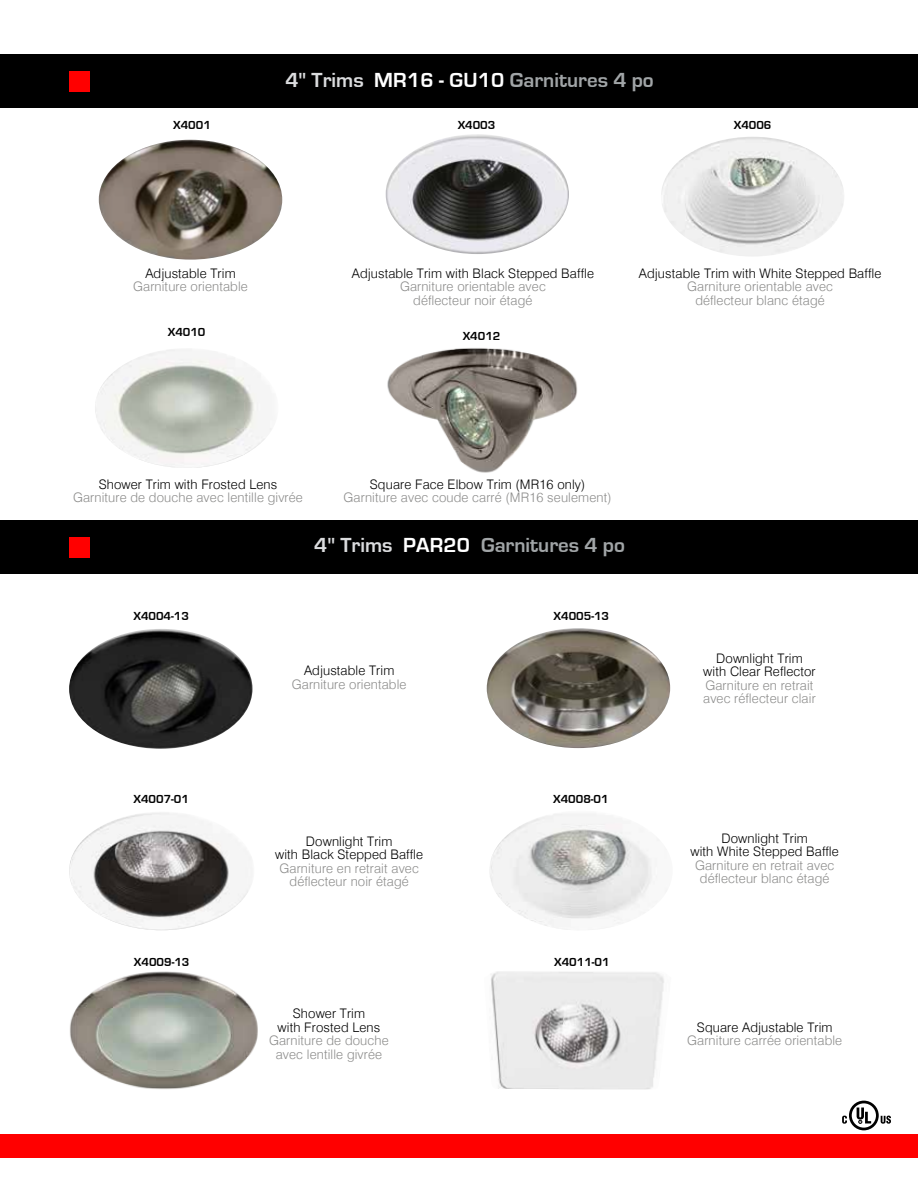
<style>
.page{position:relative;width:918px;height:1188px;background:#fff}
.page>*{position:absolute;margin:0;border:0;box-sizing:border-box;transform-origin:0 0}
.t1{font:700 21px "Eurostile";color:#a1a5a7}
.t2{font:300 13.2px/13.5px "Swiss 721 BT";letter-spacing:.01em;color:#8c8c8b;text-align:center}
.t3{font:300 13.2px/13.5px "Swiss 721 BT";letter-spacing:.01em;color:#000;text-align:center}
.t4{font:700 12px "Eurostile";color:#000}
.s1{color:#dbdcde}
.s2{color:#fff}
</style>
<div class="page">
<div style="left:0;top:520px;width:918px;height:53px;background:#000"></div>
<div style="left:0;top:1134px;width:918px;height:23px;background:#f00"></div>
<div style="left:0;top:54px;width:918px;height:53px;background:#000"></div>
<img style="left:99px;top:140px;width:183px;height:120px">
<img style="left:661px;top:137px;width:183px;height:119px">
<img style="left:487px;top:628px;width:183px;height:120px">
<img style="left:69px;top:629px;width:184px;height:120px">
<img style="left:69px;top:812px;width:183px;height:118px">
<img style="left:70px;top:971px;width:188px;height:118px">
<img style="left:490px;top:814px;width:177px;height:116px">
<div style="left:69px;top:71px;width:21px;height:20px;background:#f00"></div>
<div style="left:69px;top:537px;width:21px;height:21px;background:#f00"></div>
<img style="left:95px;top:349px;width:177px;height:119px">
<img style="left:491px;top:971px;width:173px;height:119px">
<img style="left:386px;top:134px;width:183px;height:120px">
<img style="left:387px;top:348px;width:191px;height:125px">
<svg style="left:881px;top:1116px;width:10px;height:8px"></svg>
<svg style="left:849px;top:1101px;width:30px;height:29px"></svg>
<svg style="left:852px;top:1103px;width:24px;height:25px"></svg>
<svg style="left:857px;top:1108px;width:14px;height:16px"></svg>
<svg style="left:842px;top:1116px;width:5px;height:8px"></svg>
<h1 class="t1" style="left:285px;top:69px;width:370px"><span class="s1">4" Trims</span> <span class="s2">MR16 - GU10</span> Garnitures 4 po</h1>
<p class="t4" style="left:173px;top:119px;width:39px">X4001</p>
<p class="t4" style="left:734px;top:119px;width:39px">X4006</p>
<p class="t4" style="left:458px;top:119px;width:39px">X4003</p>
<p class="t3" style="left:145px;top:266px;width:92px">Adjustable Trim</p>
<p class="t2" style="left:133px;top:280px;width:116px">Garniture orientable</p>
<p class="t4" style="left:168px;top:326px;width:39px">X4010</p>
<p class="t3" style="left:352px;top:266px;width:244px">Adjustable Trim with Black Stepped Baffle</p>
<p class="t2" style="left:400px;top:280px;width:147px">Garniture orientable avec déflecteur noir étagé</p>
<p class="t4" style="left:463px;top:329px;width:39px">X4012</p>
<p class="t3" style="left:639px;top:266px;width:244px">Adjustable Trim with White Stepped Baffle</p>
<p class="t2" style="left:687px;top:280px;width:147px">Garniture orientable avec déflecteur blanc étagé</p>
<p class="t3" style="left:99px;top:477px;width:180px">Shower Trim with Frosted Lens</p>
<p class="t2" style="left:73px;top:491px;width:231px">Garniture de douche avec lentille givrée</p>
<p class="t3" style="left:370px;top:477px;width:217px">Square Face Elbow Trim (MR16 only)</p>
<p class="t2" style="left:344px;top:491px;width:269px">Garniture avec coude carré (MR16 seulement)</p>
<h1 class="t1" style="left:314px;top:534px;width:312px"><span class="s1">4" Trims</span> <span class="s2">PAR20</span> Garnitures 4 po</h1>
<p class="t4" style="left:133px;top:609px;width:57px">X4004-13</p>
<p class="t4" style="left:554px;top:610px;width:57px">X4005-13</p>
<p class="t4" style="left:133px;top:793px;width:57px">X4007-01</p>
<p class="t4" style="left:134px;top:955px;width:57px">X4009-13</p>
<p class="t3" style="left:304px;top:664px;width:92px">Adjustable Trim</p>
<p class="t2" style="left:292px;top:677px;width:116px">Garniture orientable</p>
<p class="t3" style="left:275px;top:834px;width:150px">Downlight Trim<br>with Black Stepped Baffle</p>
<p class="t2" style="left:280px;top:861px;width:141px">Garniture en retrait avec déflecteur noir étagé</p>
<p class="t3" style="left:278px;top:1007px;width:104px">Shower Trim<br>with Frosted Lens</p>
<p class="t2" style="left:269px;top:1034px;width:121px">Garniture de douche avec lentille givrée</p>
<p class="t4" style="left:553px;top:792px;width:57px">X4008-01</p>
<p class="t4" style="left:554px;top:956px;width:57px">X4011-01</p>
<p class="t3" style="left:703px;top:651px;width:114px">Downlight Trim with Clear Reflector</p>
<p class="t2" style="left:703px;top:678px;width:114px;text-align:left">Garniture en retrait avec réflecteur clair</p>
<p class="t3" style="left:691px;top:831px;width:150px">Downlight Trim<br>with White Stepped Baffle</p>
<p class="t2" style="left:695px;top:858px;width:141px">Garniture en retrait avec déflecteur blanc étagé</p>
<p class="t3" style="left:697px;top:1020px;width:137px">Square Adjustable Trim</p>
<p class="t2" style="left:687px;top:1034px;width:157px">Garniture carrée orientable</p>
</div>
